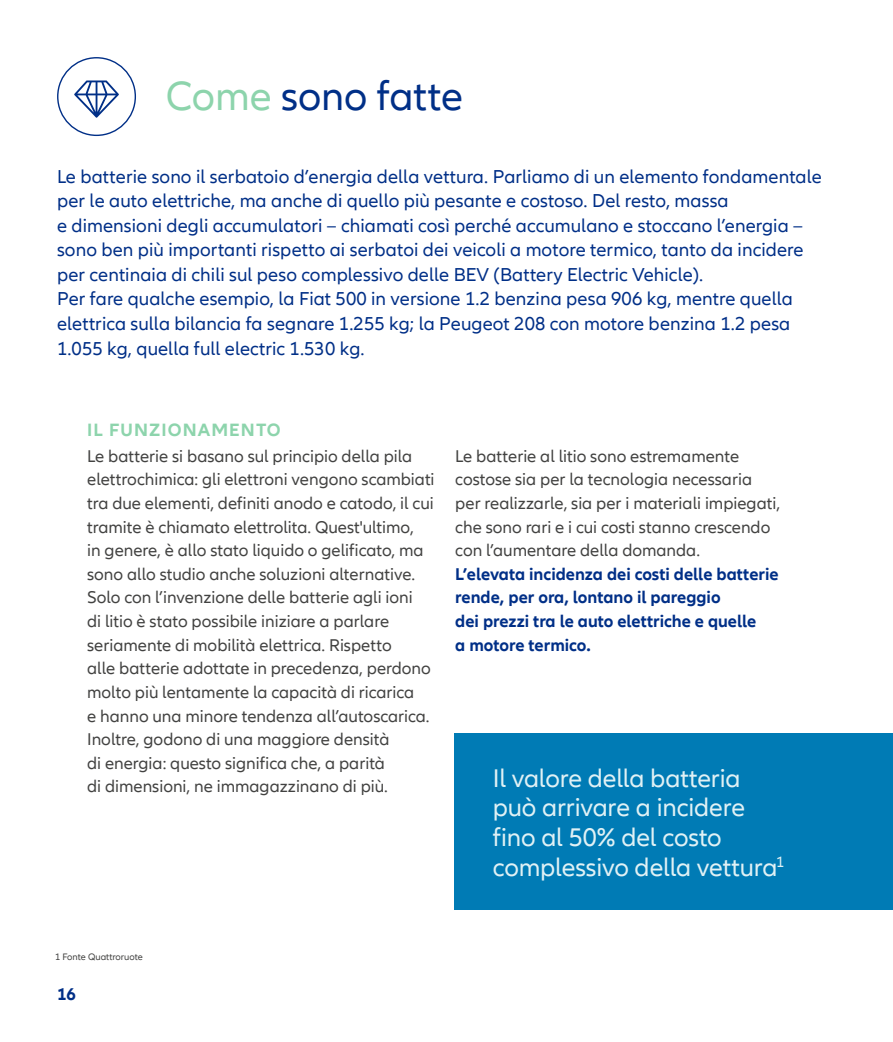
<style>
.page{position:relative;width:893px;height:1042px;background:#fff}
.page>*{position:absolute;margin:0;border:0;box-sizing:border-box;transform-origin:0 0}
.t1{font:42px "Allianz Neo";color:#002f87}
.t2{font:26.25px/29.8px "Allianz Neo";letter-spacing:-.005em;color:#e0f1f5}
.t3{font:19.25px/24.5px "Allianz Neo";letter-spacing:.005em;color:#002f87}
.t4{font:700 18.38px "Allianz Neo";letter-spacing:.06em;color:#8dd4ac}
.t5{font:17.5px/23.6px "Allianz Neo";color:#424241}
.t6{font:700 17.5px/23.6px "Allianz Neo";color:#002f87}
.t7{font:9.62px "Allianz Neo";color:#424241}
.s1{color:#8dd4ac}
</style>
<div class="page">
<div style="left:57px;top:57px;width:79px;height:79px;border:1px solid #002f87;border-radius:50%"></div>
<div style="left:455px;top:734px;width:438px;height:176px;background:#007bb5"></div>
<svg style="left:74px;top:80px;width:45px;height:38px"></svg>
<h1 class="t1" style="left:166px;top:72px;width:299px"><span class="s1">Come</span> sono fatte</h1>
<p class="t3" style="left:57px;top:165px;width:766px">Le batterie sono il serbatoio d’energia della vettura. Parliamo di un elemento fondamentale per le auto elettriche, ma anche di quello più pesante e costoso. Del resto, massa<br>e dimensioni degli accumulatori – chiamati così perché accumulano e stoccano l’energia – sono ben più importanti rispetto ai serbatoi dei veicoli a motore termico, tanto da incidere per centinaia di chili sul peso complessivo delle BEV (Battery Electric Vehicle).<br>Per fare qualche esempio, la Fiat 500 in versione 1.2 benzina pesa 906 kg, mentre quella elettrica sulla bilancia fa segnare 1.255 kg; la Peugeot 208 con motore benzina 1.2 pesa 1.055 kg, quella full electric 1.530 kg.</p>
<p class="t4" style="left:87px;top:419px;width:195px">IL FUNZIONAMENTO</p>
<p class="t5" style="left:87px;top:444px;width:349px">Le batterie si basano sul principio della pila elettrochimica: gli elettroni vengono scambiati tra due elementi, definiti anodo e catodo, il cui tramite è chiamato elettrolita. Quest'ultimo,<br>in genere, è allo stato liquido o gelificato, ma sono allo studio anche soluzioni alternative.<br>Solo con l’invenzione delle batterie agli ioni<br>di litio è stato possibile iniziare a parlare seriamente di mobilità elettrica. Rispetto<br>alle batterie adottate in precedenza, perdono molto più lentamente la capacità di ricarica<br>e hanno una minore tendenza all’autoscarica.<br>Inoltre, godono di una maggiore densità<br>di energia: questo significa che, a parità<br>di dimensioni, ne immagazzinano di più.</p>
<p class="t5" style="left:455px;top:444px;width:326px">Le batterie al litio sono estremamente costose sia per la tecnologia necessaria per realizzarle, sia per i materiali impiegati, che sono rari e i cui costi stanno crescendo con l’aumentare della domanda.</p>
<p class="t6" style="left:455px;top:562px;width:325px">L’elevata incidenza dei costi delle batterie rende, per ora, lontano il pareggio<br>dei prezzi tra le auto elettriche e quelle<br>a motore termico.</p>
<h2 class="t2" style="left:493px;top:763px;width:293px">Il valore della batteria può arrivare a incidere fino al 50% del costo complessivo della vettura<sup>1</sup></h2>
<p class="t7" style="left:55px;top:951px;width:89px">1 Fonte Quattroruote</p>
<p class="t6" style="left:57px;top:982px;width:20px">16</p>
</div>
